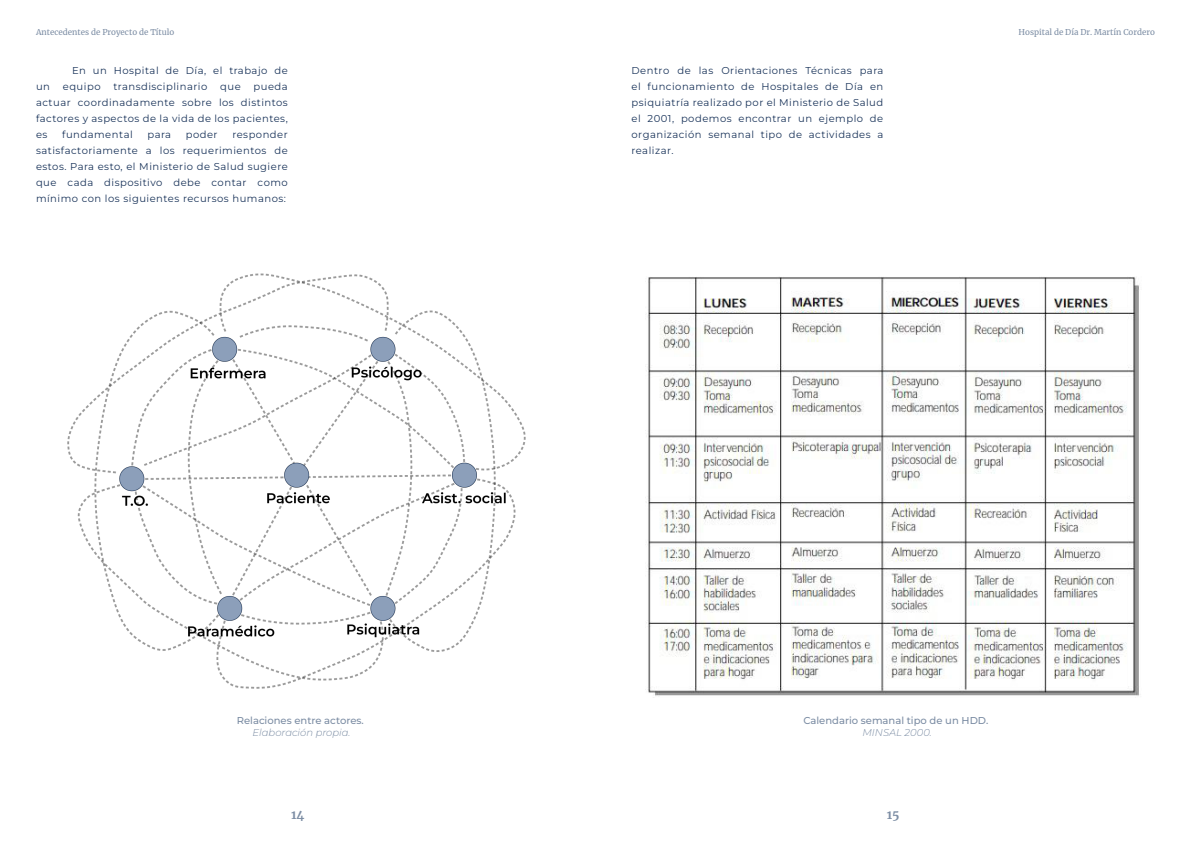
<style>
.page{position:relative;width:1191px;height:842px;background:#fff}
.page>*{position:absolute;margin:0;border:0;box-sizing:border-box;transform-origin:0 0}
.t1{font:700 12px "Merriweather";color:#7c8da4}
.Estilo_de_párrafo_1{font:10px/16px "Montserrat";letter-spacing:.05em;color:#1a345a;text-align:justify}
.pie{font:500 10px "Montserrat";color:#7c8da4}
.pie-2{font:italic 300 10px "Montserrat";color:#7c8da4}
.t2{font:8px "Merriweather";color:#7c8da4}
</style>
<div class="page">
<img style="left:67px;top:273px;width:459px;height:416px">
<img style="left:646px;top:277px;width:493px;height:419px">
<p class="t2" style="left:36px;top:26px;width:140px">Antecedentes de Proyecto de Título</p>
<p class="t2" style="left:1018px;top:26px;width:138px">Hospital de Día Dr. Martín Cordero</p>
<p class="Estilo_de_párrafo_1" style="left:72px;top:62px;width:217px">En un Hospital de Día, el trabajo de</p>
<p class="Estilo_de_párrafo_1" style="left:36px;top:78px;width:253px;text-indent:217px">pueda actuar coordinadamente sobre los distintos factores y aspectos de la vida de los pacientes, es</p>
<p class="Estilo_de_párrafo_1" style="left:36px;top:78px;width:15px">un</p>
<p class="Estilo_de_párrafo_1" style="left:63px;top:78px;width:39px">equipo</p>
<p class="Estilo_de_párrafo_1" style="left:113px;top:78px;width:95px">transdisciplinario</p>
<p class="Estilo_de_párrafo_1" style="left:220px;top:78px;width:22px">que</p>
<p class="Estilo_de_párrafo_1" style="left:62px;top:126px;width:72px">fundamental</p>
<p class="Estilo_de_párrafo_1" style="left:147px;top:126px;width:25px">para</p>
<p class="Estilo_de_párrafo_1" style="left:186px;top:126px;width:33px">poder</p>
<p class="Estilo_de_párrafo_1" style="left:36px;top:126px;width:253px;text-indent:196px">responder satisfactoriamente a los requerimientos de estos. Para esto, el Ministerio de Salud sugiere que cada dispositivo debe contar como mínimo con los siguientes recursos humanos:</p>
<p class="pie" style="left:237px;top:714px;width:128px">Relaciones entre actores.</p>
<p class="pie-2" style="left:252px;top:726px;width:99px">Elaboración propia.</p>
<p class="Estilo_de_párrafo_1" style="left:631px;top:62px;width:253px">Dentro de las Orientaciones Técnicas para el funcionamiento de Hospitales de Día en psiquiatría realizado por el Ministerio de Salud el 2001, podemos encontrar un ejemplo de organización semanal tipo de actividades a realizar.</p>
<p class="pie" style="left:803px;top:714px;width:186px">Calendario semanal tipo de un HDD.</p>
<p class="pie-2" style="left:862px;top:726px;width:71px">MINSAL 2000.</p>
<p class="t1" style="left:291px;top:806px;width:15px">14</p>
<p class="t1" style="left:886px;top:806px;width:14px">15</p>
</div>
